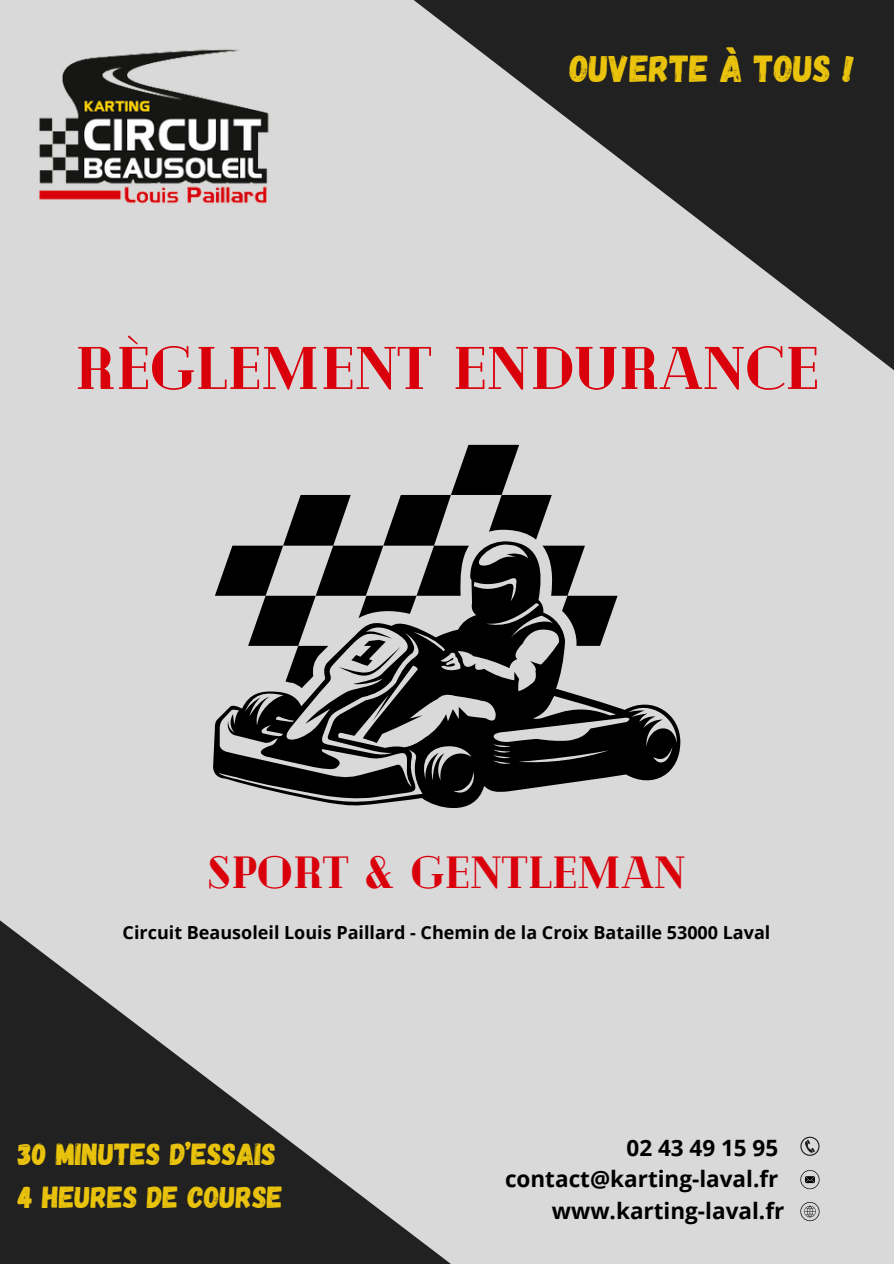
<style>
.page{position:relative;width:894px;height:1264px;background:#fff}
.page>*{position:absolute;margin:0;border:0;box-sizing:border-box;transform-origin:0 0}
.t1{font:900 60px "Cheque";color:#d9000c}
.t2{font:900 45px "Cheque";color:#d9000c}
.t3{font:37.65px "Gagalin";color:#eac30c}
.t4{font:30.45px/42.6px "Gagalin";color:#eac30c}
.t5{font:700 22.5px/31.5px "Open Sans";color:#000;text-align:right}
.t6{font:700 18px "Open Sans";color:#000}
</style>
<div class="page">
<div style="left:0;top:0;width:893px;height:1263px;background:#d9d9d9"></div>
<svg style="left:213px;top:445px;width:467px;height:363px"></svg>
<img style="left:39px;top:49px;width:230px;height:155px">
<svg style="left:0;top:920px;width:450px;height:343px"></svg>
<svg style="left:413px;top:0;width:480px;height:370px"></svg>
<svg style="left:800px;top:1136px;width:19px;height:19px"></svg>
<svg style="left:800px;top:1170px;width:19px;height:19px"></svg>
<svg style="left:800px;top:1202px;width:19px;height:19px"></svg>
<h2 class="t3" style="left:569px;top:44px;width:286px">OUVERTE À TOUS !</h2>
<p class="t1" style="left:74px;top:329px;width:746px">RÈGLEMENT ENDURANCE</p>
<p class="t2" style="left:207px;top:843px;width:479px">SPORT &amp; GENTLEMAN</p>
<h4 class="t6" style="left:123px;top:919px;width:649px">Circuit Beausoleil Louis Paillard - Chemin de la Croix Bataille 53000 Laval</h4>
<h1 class="t4" style="left:18px;top:1131px;width:266px">30 MINUTES D’ESSAIS<br>4 HEURES DE COURSE</h1>
<p class="t5" style="left:505px;top:1131px;width:281px">02 43 49 15 95 contact@karting-laval.fr www.karting-laval.fr</p>
</div>
